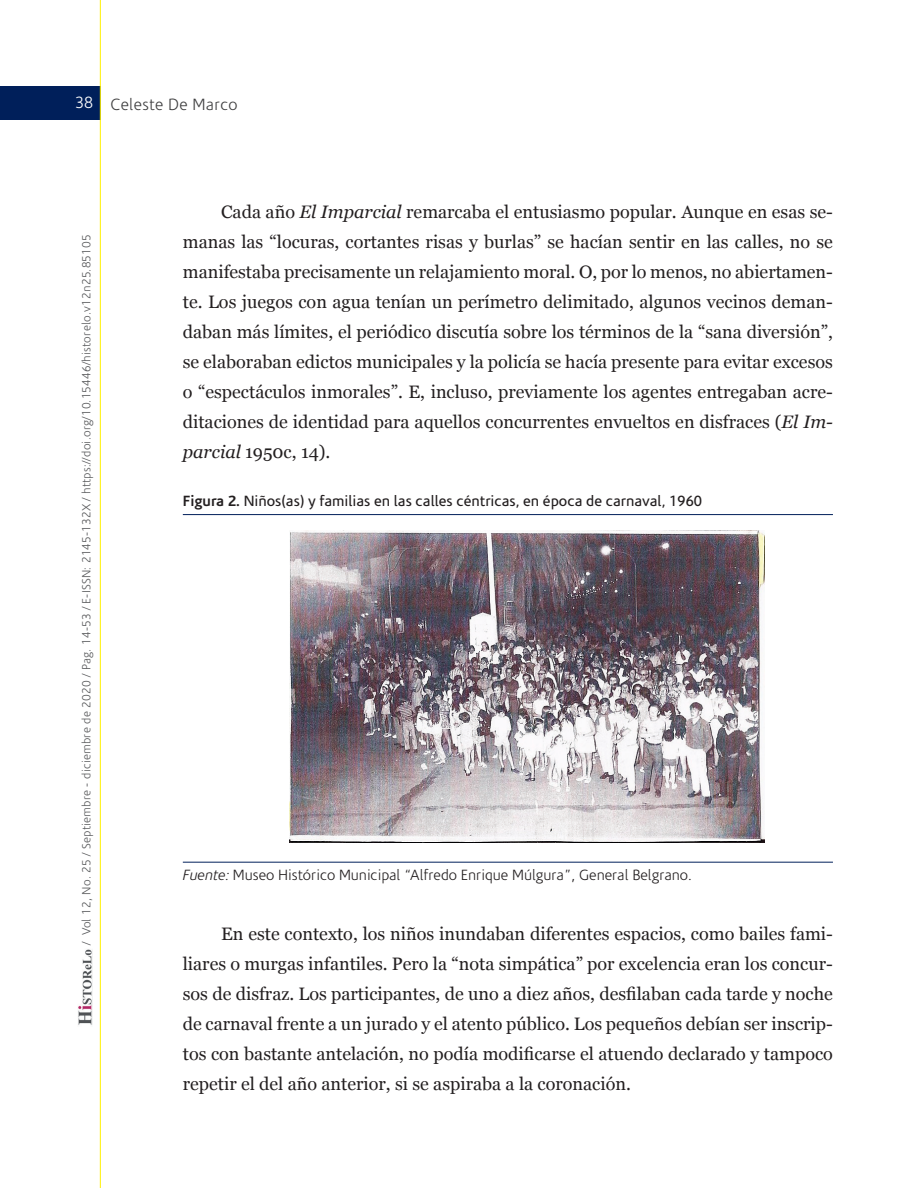
<style>
.page{position:relative;width:918px;height:1188px;background:#fff}
.page>*{position:absolute;margin:0;border:0;box-sizing:border-box;transform-origin:0 0}
.t1{font:18px/30px "Georgia";color:#231f20;text-align:justify}
.t2{font:300 16.5px "Corisande";letter-spacing:.02em;color:#3e3e3f}
.t3{font:300 15px "Corisande";color:#231f20}
.t4{font:15px "Corisande";color:#231f20}
.t5{font:300 12px "Corisande";letter-spacing:.02em;color:#57585a}
.s1{color:#fff}
.s2{font-style:italic}
.s3{font-weight:700}
</style>
<div class="page">
<div style="left:0;top:86px;width:100px;height:33px;background:#001f5a"></div>
<hr style="left:100px;top:0;width:1px;height:1188px;background:#fff101">
<img style="left:78px;top:949px;width:14px;height:76px">
<hr style="left:183px;top:514px;width:650px;height:1px;background:#001f5a">
<hr style="left:183px;top:862px;width:650px;height:1px;background:#001f5a">
<img style="left:290px;top:530px;width:474px;height:312px">
<p class="t2" style="left:75px;top:96px;width:164px"><span class="s1">38</span> Celeste De Marco</p>
<p class="t5" style="left:80px;top:945px;width:712px;rotate:-90deg">/ Vol 12, No. 25 / Septiembre - diciembre de 2020 / Pag. 14-53 / E-ISSN: 2145-132X / https://doi.org/10.15446/historelo.v12n25.85105</p>
<p class="t1" style="left:183px;top:196px;width:652px;text-indent:38px">Cada año <span class="s2">El Imparcial</span> remarcaba el entusiasmo popular. Aunque en esas se&shy;manas las “locuras, cortantes risas y burlas” se hacían sentir en las calles, no se manifestaba precisamente un relajamiento moral. O, por lo menos, no abiertamen&shy;te. Los juegos con agua tenían un perímetro delimitado, algunos vecinos deman&shy;daban más límites, el periódico discutía sobre los términos de la “sana diversión”, se elaboraban edictos municipales y la policía se hacía presente para evitar excesos o “espectáculos inmorales”. E, incluso, previamente los agentes entregaban acre&shy;ditaciones de identidad para aquellos concurrentes envueltos en disfraces (<span class="s2">E l Im&shy;parcial</span> 1950c, 14).</p>
<p class="t4" style="left:183px;top:492px;width:521px"><span class="s3">Figura 2.</span> Niños(as) y familias en las calles céntricas, en época de carnaval, 1960</p>
<p class="t3" style="left:183px;top:867px;width:511px"><span class="s2">Fuente:</span> Museo Histórico Municipal “Alfredo Enrique Múlgura”, General Belgrano.</p>
<p class="t1" style="left:183px;top:918px;width:652px;text-indent:38px">En este contexto, los niños inundaban diferentes espacios, como bailes fami&shy;liares o murgas infantiles. Pero la “nota simpática” por excelencia eran los concur&shy;sos de disfraz. Los participantes, de uno a diez años, desfilaban cada tarde y noche de carnaval frente a un jurado y el atento público. Los pequeños debían ser inscrip&shy;tos con bastante antelación, no podía modificarse el atuendo declarado y tampoco repetir el del año anterior, si se aspiraba a la coronación.</p>
</div>
